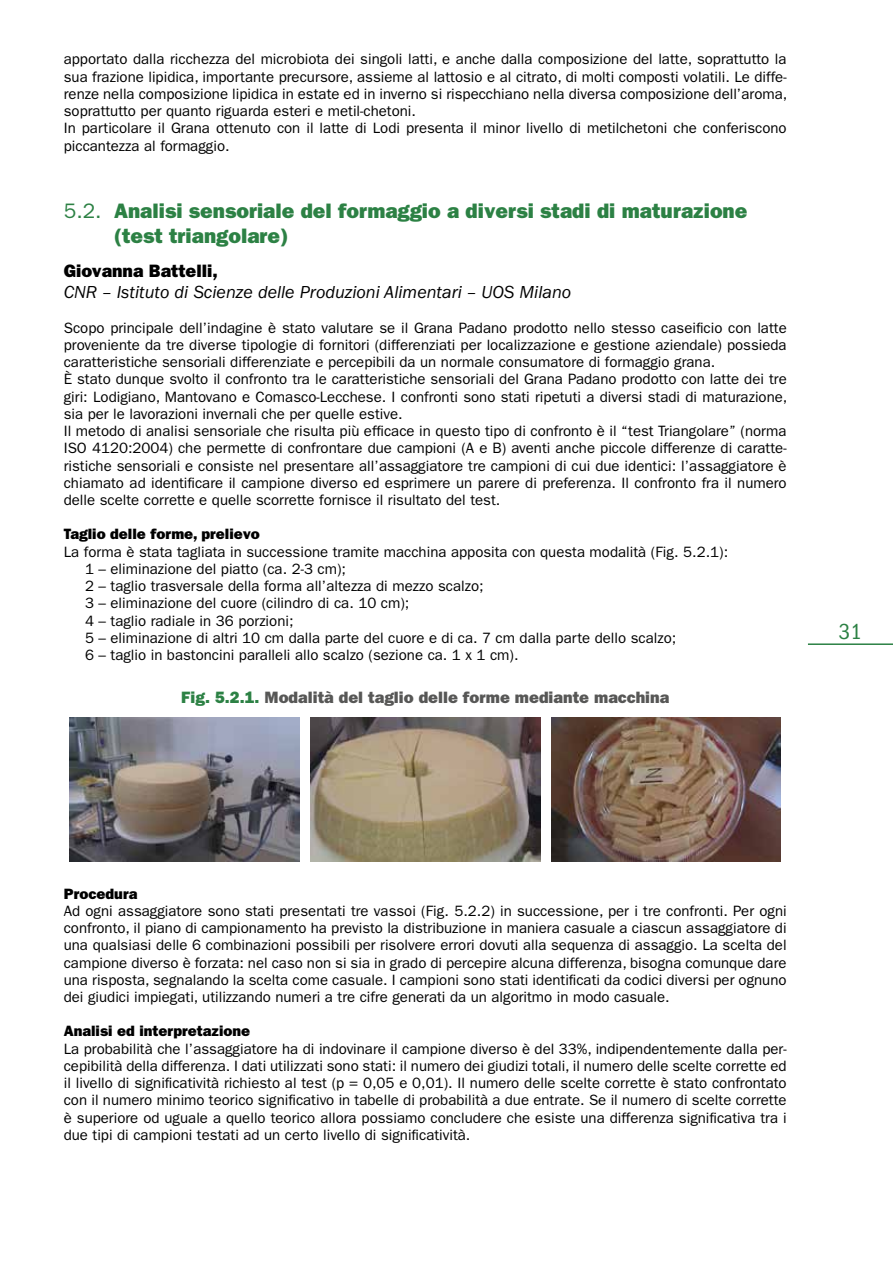
<style>
.page{position:relative;width:893px;height:1263px;background:#fff}
.page>*{position:absolute;margin:0;border:0;box-sizing:border-box;transform-origin:0 0}
.t1{font:condensed 22.5px "ITC Franklin Gothic Std";color:#2c8144}
.t2{font:21px/25.2px "ITC Franklin Gothic Std Hvy";color:#2c8144}
.t3{font:italic 18px "ITC Franklin Gothic Std";color:#000}
.t4{font:18px "ITC Franklin Gothic Std Hvy";color:#000}
.t5{font:16.5px "ITC Franklin Gothic Std Hvy";color:#575756}
.t6{font:15px/17.2px "ITC Franklin Gothic Std";color:#000}
.t7{font:15px "ITC Franklin Gothic Std Hvy";color:#000}
.s1{font-family:"ITC Franklin Gothic Std"}
.s2{color:#2c8144}
</style>
<div class="page">
<hr style="left:808px;top:643px;width:85px;height:2px;background:#2c8144">
<img style="left:70px;top:717px;width:229px;height:145px">
<img style="left:310px;top:717px;width:230px;height:145px">
<img style="left:551px;top:717px;width:230px;height:145px">
<p class="t6" style="left:64px;top:51px;width:725px">apportato dalla ricchezza del microbiota dei singoli latti, e anche dalla composizione del latte, soprattutto la sua frazione lipidica, importante precursore, assieme al lattosio e al citrato, di molti composti volatili. Le diffe&shy;renze nella composizione lipidica in estate ed in inverno si rispecchiano nella diversa composizione dell’aroma, soprattutto per quanto riguarda esteri e metil-chetoni.<br>In particolare il Grana ottenuto con il latte di Lodi presenta il minor livello di metilchetoni che conferiscono piccantezza al formaggio.</p>
<h2 class="t2" style="left:114px;top:199px;width:635px;text-indent:-50px"><span class="s1">5.2.</span> Analisi sensoriale del formaggio a diversi stadi di maturazione (test triangolare)</h2>
<p class="t4" style="left:64px;top:260px;width:156px">Giovanna Battelli,</p>
<p class="t3" style="left:64px;top:282px;width:509px">CNR – Istituto di Scienze delle Produzioni Alimentari – UOS Milano</p>
<p class="t6" style="left:64px;top:319px;width:725px">Scopo principale dell’indagine è stato valutare se il Grana Padano prodotto nello stesso caseificio con latte proveniente da tre diverse tipologie di fornitori (differenziati per localizzazione e gestione aziendale) possieda caratteristiche sensoriali differenziate e percepibili da un normale consumatore di formaggio grana.<br>È stato dunque svolto il confronto tra le caratteristiche sensoriali del Grana Padano prodotto con latte dei tre giri: Lodigiano, Mantovano e Comasco-Lecchese. I confronti sono stati ripetuti a diversi stadi di maturazione, sia per le lavorazioni invernali che per quelle estive.<br>Il metodo di analisi sensoriale che risulta più efficace in questo tipo di confronto è il “test Triangolare” (norma ISO 4120:2004) che permette di confrontare due campioni (A e B) aventi anche piccole differenze di caratte&shy;ristiche sensoriali e consiste nel presentare all’assaggiatore tre campioni di cui due identici: l’assaggiatore è chiamato ad identificare il campione diverso ed esprimere un parere di preferenza. Il confronto fra il numero delle scelte corrette e quelle scorrette fornisce il risultato del test.</p>
<p class="t7" style="left:64px;top:525px;width:198px">Taglio delle forme, prelievo</p>
<p class="t6" style="left:85px;top:543px;width:645px;text-indent:-21px">La forma è stata tagliata in successione tramite macchina apposita con questa modalità (Fig. 5.2.1):<br>1 – eliminazione del piatto (ca. 2-3 cm);<br>2 – taglio trasversale della forma all’altezza di mezzo scalzo;<br>3 – eliminazione del cuore (cilindro di ca. 10 cm);<br>4 – taglio radiale in 36 porzioni;<br>5 – eliminazione di altri 10 cm dalla parte del cuore e di ca. 7 cm dalla parte dello scalzo;<br>6 – taglio in bastoncini paralleli allo scalzo (sezione ca. 1 x 1 cm).</p>
<p class="t5" style="left:181px;top:687px;width:490px"><span class="s2">Fig. 5.2.1.</span> Modalità del taglio delle forme mediante macchina</p>
<h1 class="t1" style="left:839px;top:619px;width:24px">31</h1>
<p class="t7" style="left:64px;top:885px;width:75px">Procedura</p>
<p class="t6" style="left:64px;top:902px;width:724px;text-align:justify">Ad ogni assaggiatore sono stati presentati tre vassoi (Fig. 5.2.2) in successione, per i tre confronti. Per ogni confronto, il piano di campionamento ha previsto la distribuzione in maniera casuale a ciascun assaggiatore di una qualsiasi delle 6 combinazioni possibili per risolvere errori dovuti alla sequenza di assaggio. La scelta del campione diverso è forzata: nel caso non si sia in grado di percepire alcuna differenza, bisogna comunque dare una risposta, segnalando la scelta come casuale. I campioni sono stati identificati da codici diversi per ognuno dei giudici impiegati, utilizzando numeri a tre cifre generati da un algoritmo in modo casuale.</p>
<p class="t7" style="left:64px;top:1022px;width:188px">Analisi ed interpretazione</p>
<p class="t6" style="left:64px;top:1040px;width:724px;text-align:justify">La probabilità che l’assaggiatore ha di indovinare il campione diverso è del 33%, indipendentemente dalla per&shy;cepibilità della differenza. I dati utilizzati sono stati: il numero dei giudizi totali, il numero delle scelte corrette ed il livello di significatività richiesto al test (p = 0,05 e 0,01). Il numero delle scelte corrette è stato confrontato con il numero minimo teorico significativo in tabelle di probabilità a due entrate. Se il numero di scelte corrette è superiore od uguale a quello teorico allora possiamo concludere che esiste una differenza significativa tra i due tipi di campioni testati ad un certo livello di significatività.</p>
</div>
